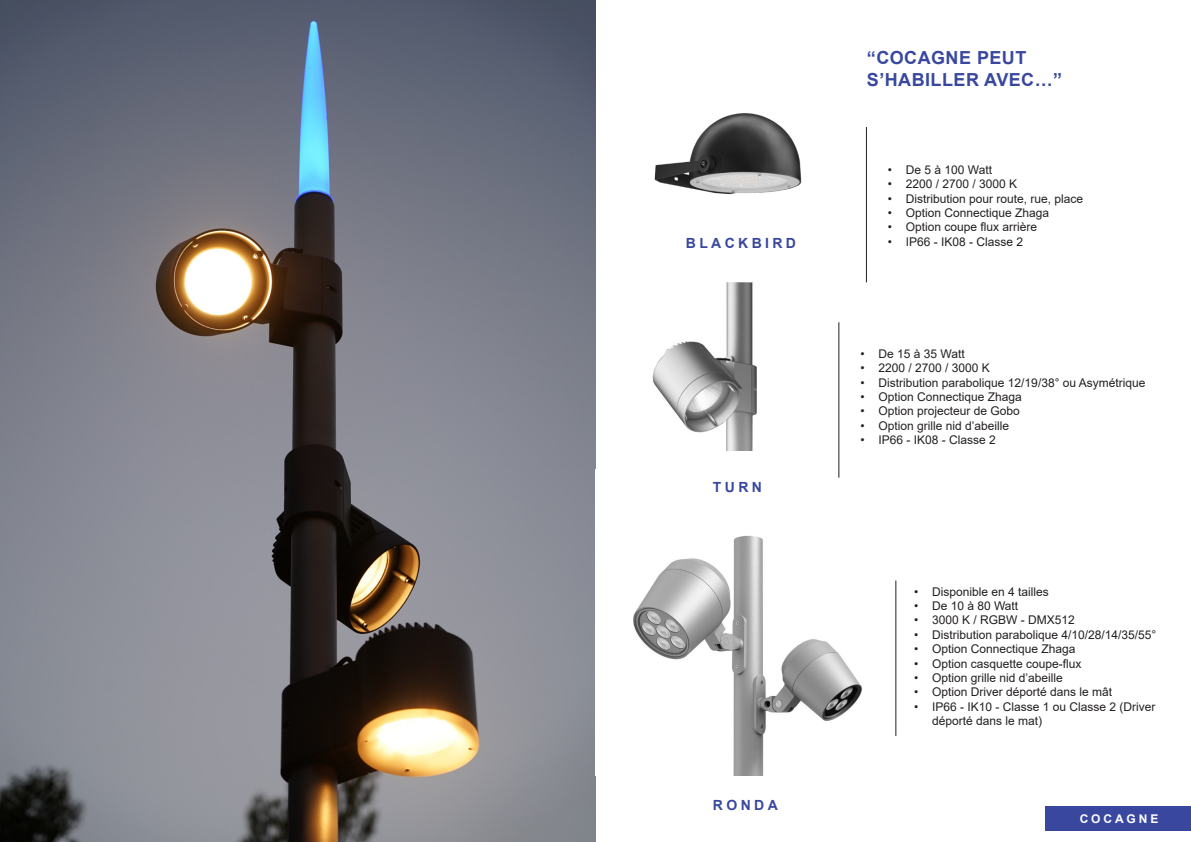
<style>
.page{position:relative;width:1191px;height:842px;background:#fff}
.page>*{position:absolute;margin:0;border:0;box-sizing:border-box;transform-origin:0 0}
.t1{font:700 18px/21.6px "Arial";letter-spacing:.025em;color:#39489e}
.t2{font:700 14px "Arial";letter-spacing:.24em;color:#39489e}
.t3{font:12px/14.4px "Arial";color:#231f20}
.t4{font:700 12px "Arial";letter-spacing:.24em;color:#fdfcfd}
</style>
<div class="page">
<img style="left:0;top:0;width:595px;height:842px">
<img style="left:654px;top:113px;width:148px;height:82px">
<img style="left:652px;top:282px;width:105px;height:168px">
<img style="left:633px;top:470px;width:263px;height:305px">
<hr style="left:866px;top:127px;width:1px;height:155px;background:#231f20">
<hr style="left:838px;top:322px;width:1px;height:156px;background:#231f20">
<hr style="left:895px;top:581px;width:1px;height:155px;background:#231f20">
<div style="left:1045px;top:806px;width:146px;height:25px;background:#39489e"></div>
<p class="t2" style="left:686px;top:238px;width:112px">BLACKBIRD</p>
<p class="t2" style="left:713px;top:482px;width:50px">TURN</p>
<p class="t2" style="left:713px;top:799px;width:66px">RONDA</p>
<h1 class="t1" style="left:867px;top:49px;width:197px">“COCAGNE PEUT<br>S’HABILLER AVEC…”</h1>
<p class="t3" style="left:888px;top:164px;width:106px">• De 5 à 100 Watt</p>
<p class="t3" style="left:888px;top:178px;width:131px">• 2200 / 2700 / 3000 K</p>
<p class="t3" style="left:888px;top:192px;width:197px">• Distribution pour route, rue, place</p>
<p class="t3" style="left:888px;top:207px;width:163px">• Option Connectique Zhaga</p>
<p class="t3" style="left:888px;top:221px;width:151px">• Option coupe flux arrière</p>
<p class="t3" style="left:888px;top:236px;width:137px">• IP66 - IK08 - Classe 2</p>
<p class="t3" style="left:860px;top:347px;width:106px">• De 15 à 35 Watt</p>
<p class="t3" style="left:860px;top:362px;width:131px">• 2200 / 2700 / 3000 K</p>
<p class="t3" style="left:860px;top:376px;width:286px">• Distribution parabolique 12/19/38° ou Asymétrique</p>
<p class="t3" style="left:860px;top:391px;width:163px">• Option Connectique Zhaga</p>
<p class="t3" style="left:860px;top:405px;width:161px">• Option projecteur de Gobo</p>
<p class="t3" style="left:860px;top:419px;width:150px">• Option grille nid d’abeille</p>
<p class="t3" style="left:860px;top:434px;width:137px">• IP66 - IK08 - Classe 2</p>
<p class="t3" style="left:914px;top:585px;width:136px">• Disponible en 4 tailles</p>
<p class="t3" style="left:914px;top:600px;width:106px">• De 10 à 80 Watt</p>
<p class="t3" style="left:914px;top:614px;width:162px">• 3000 K / RGBW - DMX512</p>
<p class="t3" style="left:914px;top:628px;width:244px">• Distribution parabolique 4/10/28/14/35/55°</p>
<p class="t3" style="left:914px;top:643px;width:163px">• Option Connectique Zhaga</p>
<p class="t3" style="left:914px;top:657px;width:169px">• Option casquette coupe-flux</p>
<p class="t3" style="left:914px;top:672px;width:150px">• Option grille nid d’abeille</p>
<p class="t3" style="left:914px;top:686px;width:200px">• Option Driver déporté dans le mât</p>
<p class="t3" style="left:932px;top:700px;width:225px;text-indent:-18px">• IP66 - IK10 - Classe 1 ou Classe 2 (Driver déporté dans le mat)</p>
<p class="t4" style="left:1079px;top:814px;width:80px">COCAGNE</p>
</div>
